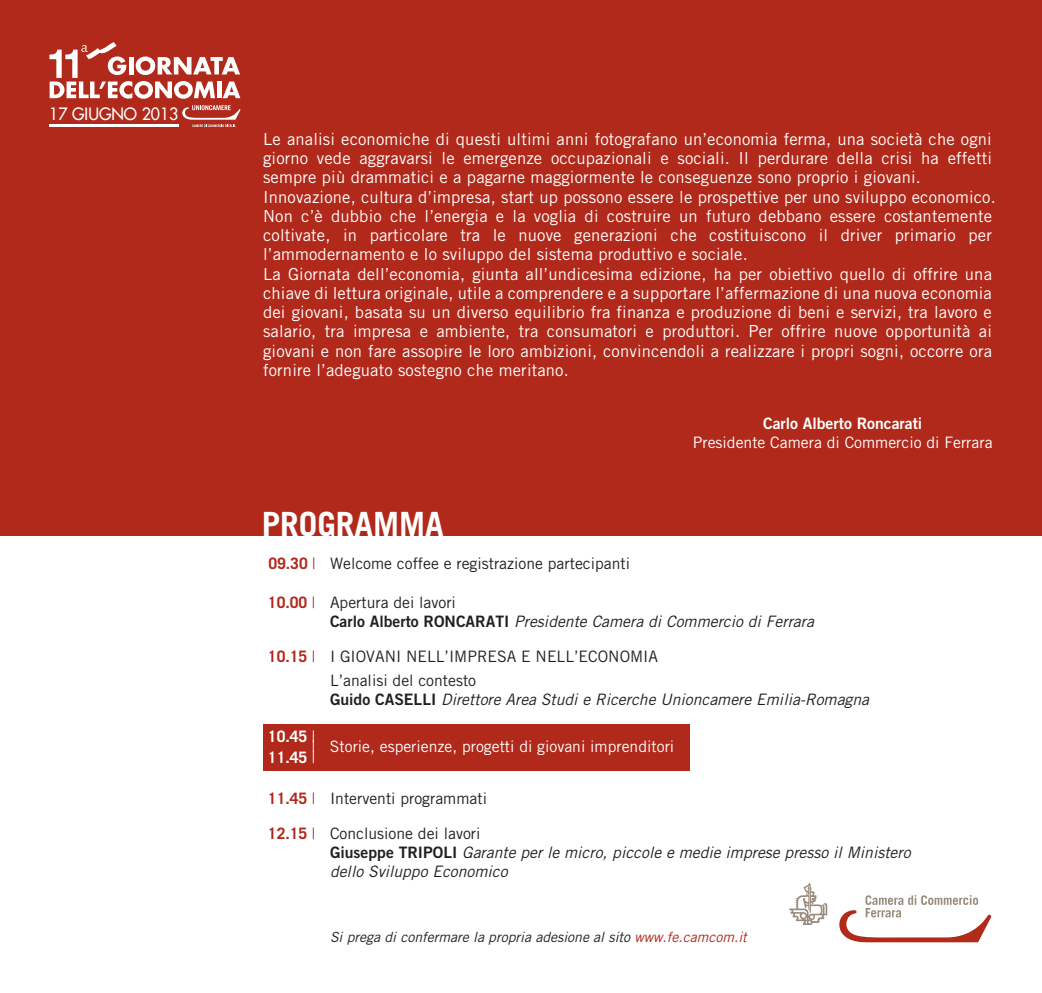
<style>
.page{position:relative;width:1042px;height:993px;background:#fff}
.page>*{position:absolute;margin:0;border:0;box-sizing:border-box;transform-origin:0 0}
.t1{font:700 33.43px "Trade Gothic";color:#fff}
.t2{font:16.62px/19.2px "Trade Gothic";letter-spacing:.01em;color:#fff}
.t3{font:16.62px "Futura";color:#fff;scale:.96 1}
.t4{font:italic 15.75px/18.9px "Trade Gothic";color:#231f20}
.t5{font:15.75px/24.5px "Trade Gothic";color:#231f20}
.t6{font:15.75px "Trade Gothic";color:#fff}
.t7{font:15.75px "Trade Gothic Bold Two";color:#fff}
.t8{font:700 15.75px "Trade Gothic";color:#fff}
.t9{font:italic 14px "Trade Gothic";color:#231f20}
.s1{font-weight:700;color:#b1291a}
.s2{color:#b1291a}
.s3{font-weight:700;font-style:normal;color:#b1291a}
.s4{font-style:normal;color:#b1291a}
.s5{font-style:normal}
.s6{font-family:"Trade Gothic Bold Two";font-style:normal}
.s7{font-weight:400}
</style>
<div class="page">
<div style="left:264px;top:723px;width:64px;height:47px;background:#b1291a"></div>
<div style="left:0;top:0;width:1042px;height:535px;background:#b1291a"></div>
<hr style="left:49px;top:124px;width:130px;height:3px;background:#fff">
<svg style="left:182px;top:105px;width:58px;height:22px"></svg>
<svg style="left:789px;top:883px;width:38px;height:41px"></svg>
<svg style="left:839px;top:895px;width:152px;height:46px"></svg>
<div style="left:325px;top:723px;width:365px;height:47px;background:#b1291a"></div>
<svg style="left:49px;top:42px;width:191px;height:57px"></svg>
<p class="t3" style="left:49px;top:103px;width:136px">17 GIUGNO 2013</p>
<p class="t2" style="left:263px;top:129px;width:734px">Le analisi economiche di questi ultimi anni fotografano un’economia ferma, una società che ogni giorno vede aggravarsi le emergenze occupazionali e sociali. Il perdurare della crisi ha effetti sempre più drammatici e a pagarne maggiormente le conseguenze sono proprio i giovani.<br>Innovazione, cultura d’impresa, start up possono essere le prospettive per uno sviluppo economico.<br>Non c’è dubbio che l’energia e la voglia di costruire un futuro debbano essere costantemente coltivate, in particolare tra le nuove generazioni che costituiscono il driver primario per l’ammodernamento e lo sviluppo del sistema produttivo e sociale.<br>La Giornata dell’economia, giunta all’undicesima edizione, ha per obiettivo quello di offrire una chiave di lettura originale, utile a comprendere e a supportare l’affermazione di una nuova economia dei giovani, basata su un diverso equilibrio fra finanza e produzione di beni e servizi, tra lavoro e salario, tra impresa e ambiente, tra consumatori e produttori. Per offrire nuove opportunità ai giovani e non fare assopire le loro ambizioni, convincendoli a realizzare i propri sogni, occorre ora fornire l’adeguato sostegno che meritano.</p>
<p class="t7" style="left:763px;top:413px;width:161px">Carlo Alberto Roncarati</p>
<p class="t6" style="left:693px;top:432px;width:301px">Presidente Camera di Commercio di Ferrara</p>
<h1 class="t1" style="left:262px;top:503px;width:183px">PROGRAMMA</h1>
<p class="t5" style="left:268px;top:550px;width:363px"><span class="s1">09.30</span> <span class="s2">|</span> Welcome coffee e registrazione partecipanti</p>
<p class="t4" style="left:330px;top:592px;width:485px;text-indent:-62px"><span class="s3">10.00</span> <span class="s4">|</span> <span class="s5">Apertura dei lavori<br></span><span class="s6">Carlo Alberto RONCARATI</span> Presidente Camera di Commercio di Ferrara</p>
<p class="t5" style="left:330px;top:643px;width:330px;text-indent:-62px"><span class="s1">10.15</span> <span class="s2">|</span> I GIOVANI NELL’IMPRESA E NELL’ECONOMIA<br>L’analisi del contesto</p>
<p class="t4" style="left:330px;top:689px;width:540px"><span class="s6">Guido CASELLI</span> Direttore Area Studi e Ricerche Unioncamere Emilia-Romagna</p>
<p class="t8" style="left:268px;top:726px;width:49px">10.45 <span class="s7">|</span></p>
<p class="t6" style="left:312px;top:737px;width:364px">| Storie, esperienze, progetti di giovani imprenditori</p>
<p class="t8" style="left:268px;top:747px;width:49px">11.45 <span class="s7">|</span></p>
<p class="t5" style="left:268px;top:786px;width:221px"><span class="s1">11.45</span> <span class="s2">|</span> Interventi programmati</p>
<p class="t4" style="left:330px;top:823px;width:582px;text-indent:-62px"><span class="s3">12.15</span> <span class="s4">|</span> <span class="s5">Conclusione dei lavori<br></span><span class="s6">Giuseppe TRIPOLI</span> Garante per le micro, piccole e medie imprese presso il Ministero dello Sviluppo Economico</p>
<p class="t9" style="left:330px;top:928px;width:418px">Si prega di confermare la propria adesione al sito <span class="s2">www.fe.camcom.it</span></p>
</div>
